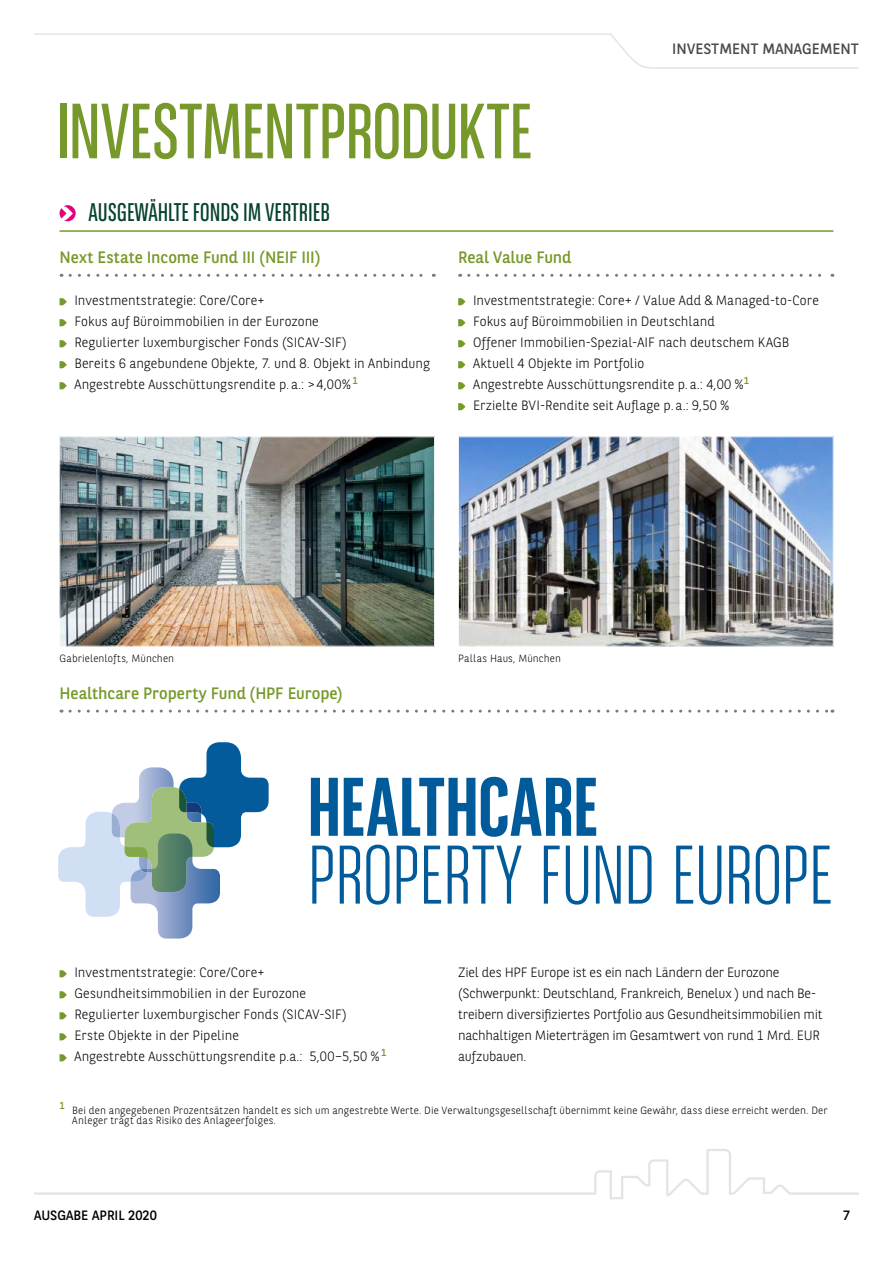
<style>
.page{position:relative;width:893px;height:1263px;background:#fff}
.page>*{position:absolute;margin:0;border:0;box-sizing:border-box;transform-origin:0 0}
.t1{font:78px "BNPP Sans Condensed";letter-spacing:-.01em;color:#77992b}
.t2{font:25.5px "BNPP Sans Condensed";color:#074231}
.t3{font:16.5px "BNPP Sans";color:#77992b}
.t4{font:15px "BNPP Sans";color:#4b4b4d}
.t5{font:300 13.5px/21px "BNPP Sans";color:#000}
.t6{font:13.5px "BNPP Sans";color:#000}
.t7{font:300 10.5px/10.5px "BNPP Sans";letter-spacing:.015em;color:#000}
.t8{font:10.2px "BNPP Sans";color:#77992b}
</style>
<div class="page">
<svg style="left:34px;top:33px;width:825px;height:36px"></svg>
<svg style="left:34px;top:1149px;width:825px;height:51px"></svg>
<hr style="left:60px;top:230px;width:773px;height:2px;background:#77992b">
<svg style="left:60px;top:205px;width:16px;height:16px"></svg>
<svg style="left:469px;top:274px;width:364px;height:3px"></svg>
<svg style="left:458px;top:298px;width:7px;height:7px"></svg>
<svg style="left:458px;top:319px;width:7px;height:7px"></svg>
<svg style="left:458px;top:340px;width:7px;height:7px"></svg>
<svg style="left:458px;top:361px;width:7px;height:7px"></svg>
<svg style="left:458px;top:382px;width:7px;height:7px"></svg>
<svg style="left:458px;top:403px;width:7px;height:7px"></svg>
<img style="left:460px;top:439px;width:371px;height:205px">
<div style="left:458px;top:437px;width:375px;height:209px;border:1px solid #fff"></div>
<svg style="left:70px;top:274px;width:364px;height:3px"></svg>
<svg style="left:60px;top:298px;width:7px;height:7px"></svg>
<svg style="left:60px;top:319px;width:7px;height:7px"></svg>
<svg style="left:60px;top:340px;width:7px;height:7px"></svg>
<svg style="left:60px;top:361px;width:7px;height:7px"></svg>
<svg style="left:60px;top:382px;width:7px;height:7px"></svg>
<svg style="left:70px;top:710px;width:763px;height:3px"></svg>
<img style="left:62px;top:439px;width:371px;height:205px">
<div style="left:60px;top:437px;width:375px;height:209px;border:1px solid #fff"></div>
<svg style="left:60px;top:970px;width:7px;height:7px"></svg>
<svg style="left:60px;top:991px;width:7px;height:7px"></svg>
<svg style="left:60px;top:1012px;width:7px;height:7px"></svg>
<svg style="left:60px;top:1033px;width:7px;height:7px"></svg>
<svg style="left:60px;top:1054px;width:7px;height:7px"></svg>
<svg style="left:311px;top:778px;width:27px;height:58px"></svg>
<svg style="left:344px;top:778px;width:131px;height:58px"></svg>
<svg style="left:481px;top:777px;width:90px;height:60px"></svg>
<svg style="left:577px;top:778px;width:19px;height:58px"></svg>
<svg style="left:312px;top:845px;width:21px;height:58px"></svg>
<svg style="left:340px;top:845px;width:20px;height:59px"></svg>
<svg style="left:366px;top:844px;width:23px;height:60px"></svg>
<svg style="left:397px;top:845px;width:20px;height:58px"></svg>
<svg style="left:424px;top:845px;width:17px;height:59px"></svg>
<svg style="left:448px;top:845px;width:74px;height:59px"></svg>
<svg style="left:544px;top:845px;width:16px;height:59px"></svg>
<svg style="left:566px;top:845px;width:22px;height:59px"></svg>
<svg style="left:596px;top:845px;width:25px;height:59px"></svg>
<svg style="left:629px;top:845px;width:23px;height:59px"></svg>
<svg style="left:676px;top:845px;width:17px;height:59px"></svg>
<svg style="left:699px;top:845px;width:22px;height:59px"></svg>
<svg style="left:729px;top:845px;width:20px;height:59px"></svg>
<svg style="left:756px;top:844px;width:23px;height:60px"></svg>
<svg style="left:786px;top:845px;width:20px;height:58px"></svg>
<svg style="left:813px;top:845px;width:17px;height:59px"></svg>
<img style="left:158px;top:917px;width:35px;height:21px">
<svg style="left:58px;top:742px;width:211px;height:175px"></svg>
<h1 class="t1" style="left:56px;top:82px;width:478px">INVESTMENTPRODUKTE</h1>
<h2 class="t2" style="left:88px;top:196px;width:243px">AUSGEWÄHLTE FONDS IM VERTRIEB</h2>
<p class="t4" style="left:672px;top:38px;width:188px">INVESTMENT MANAGEMENT</p>
<p class="t3" style="left:60px;top:246px;width:262px">Next Estate Income Fund III (NEIF III)</p>
<p class="t5" style="left:74px;top:289px;width:357px">Investmentstrategie: Core/Core+<br>Fokus auf Büroimmobilien in der Eurozone<br>Regulierter luxemburgischer Fonds (SICAV-SIF)<br>Bereits 6 angebundene Objekte, 7. und 8. Objekt in Anbindung Angestrebte Ausschüttungsrendite p.a.: &gt;4,00% <sup>1</sup></p>
<p class="t3" style="left:458px;top:246px;width:115px">Real Value Fund</p>
<p class="t5" style="left:473px;top:289px;width:347px">Investmentstrategie: Core+ / Value Add &amp; Managed-to-Core Fokus auf Büroimmobilien in Deutschland<br>Offener Immobilien-Spezial-AIF nach deutschem KAGB Aktuell 4 Objekte im Portfolio<br>Angestrebte Ausschüttungsrendite p.a.: 4,00 %<sup>1<br></sup>Erzielte BVI-Rendite seit Auflage p.a.: 9,50 %</p>
<p class="t7" style="left:60px;top:653px;width:116px">Gabrielenlofts, München</p>
<p class="t3" style="left:60px;top:682px;width:284px">Healthcare Property Fund (HPF Europe)</p>
<p class="t7" style="left:458px;top:653px;width:104px">Pallas Haus, München</p>
<p class="t5" style="left:74px;top:961px;width:313px">Investmentstrategie: Core/Core+ Gesundheitsimmobilien in der Eurozone<br>Regulierter luxemburgischer Fonds (SICAV-SIF)<br>Erste Objekte in der Pipeline<br>Angestrebte Ausschüttungsrendite p.a.: 5,00–5,50 % <sup>1</sup></p>
<p class="t5" style="left:458px;top:961px;width:366px">Ziel des HPF Europe ist es ein nach Ländern der Eurozone (Schwerpunkt: Deutschland, Frankreich, Benelux ) und nach Be&shy;treibern diversifiziertes Portfolio aus Gesundheitsimmobilien mit nachhaltigen Mieterträgen im Gesamtwert von rund 1 Mrd. EUR aufzubauen.</p>
<p class="t8" style="left:60px;top:1098px;width:7px">1</p>
<p class="t7" style="left:72px;top:1104px;width:757px">Bei den angegebenen Prozentsätzen handelt es sich um angestrebte Werte. Die Verwaltungsgesellschaft übernimmt keine Gewähr, dass diese erreicht werden. Der<br>Anleger trägt das Risiko des Anlageerfolges.</p>
<p class="t6" style="left:34px;top:1206px;width:124px">AUSGABE APRIL 2020</p>
<p class="t6" style="left:843px;top:1206px;width:9px">7</p>
</div>
